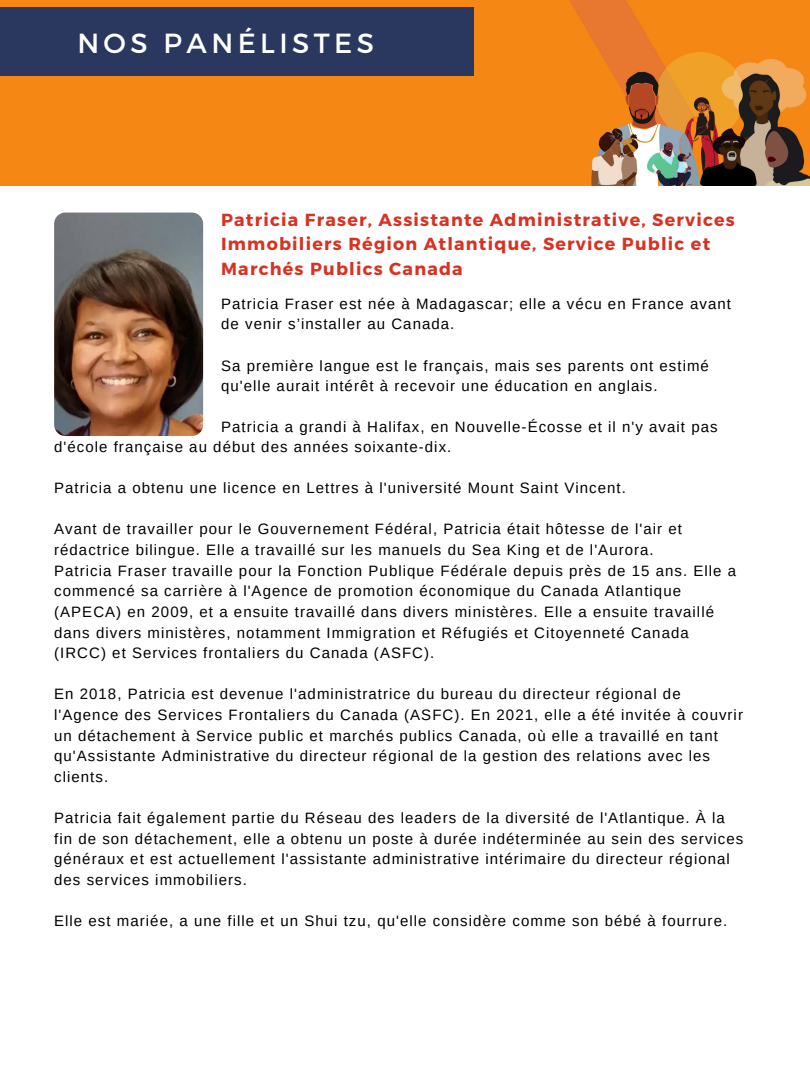
<style>
.page{position:relative;width:810px;height:1080px;background:#fff}
.page>*{position:absolute;margin:0;border:0;box-sizing:border-box;transform-origin:0 0}
.t1{font:27.62px "Montserrat";letter-spacing:.16em;color:#fff}
.t2{font:700 17.5px/24.4px "Montserrat";letter-spacing:.07em;color:#d83322}
.t3{font:15px/20.6px "Arimo";letter-spacing:.07em;color:#000}
</style>
<div class="page">
<img style="left:0;top:0;width:810px;height:185px">
<img style="left:54px;top:213px;width:149px;height:223px;border-radius:11px">
<div style="left:0;top:8px;width:474px;height:67px;background:#2a3860"></div>
<h1 class="t1" style="left:77px;top:25px;width:298px">NOS PANÉLISTES</h1>
<p class="t2" style="left:221px;top:207px;width:515px">Patricia Fraser, Assistante Administrative, Services<br>Immobiliers Région Atlantique, Service Public et<br>Marchés Publics Canada</p>
<p class="t3" style="left:221px;top:293px;width:511px">Patricia Fraser est née à Madagascar; elle a vécu en France avant de venir s’installer au Canada.</p>
<p class="t3" style="left:221px;top:355px;width:489px">Sa première langue est le français, mais ses parents ont estimé qu'elle aurait intérêt à recevoir une éducation en anglais.</p>
<p class="t3" style="left:54px;top:417px;width:665px;line-height:19.5px;text-indent:167px">Patricia a grandi à Halifax, en Nouvelle-Écosse et il n'y avait pas d'école française au début des années soixante-dix.</p>
<p class="t3" style="left:54px;top:478px;width:573px">Patricia a obtenu une licence en Lettres à l'université Mount Saint Vincent.</p>
<p class="t3" style="left:54px;top:519px;width:684px">Avant de travailler pour le Gouvernement Fédéral, Patricia était hôtesse de l'air et rédactrice bilingue. Elle a travaillé sur les manuels du Sea King et de l'Aurora.<br>Patricia Fraser travaille pour la Fonction Publique Fédérale depuis près de 15 ans. Elle a commencé sa carrière à l'Agence de promotion économique du Canada Atlantique (APECA) en 2009, et a ensuite travaillé dans divers ministères. Elle a ensuite travaillé dans divers ministères, notamment Immigration et Réfugiés et Citoyenneté Canada (IRCC) et Services frontaliers du Canada (ASFC).</p>
<p class="t3" style="left:54px;top:684px;width:690px">En 2018, Patricia est devenue l'administratrice du bureau du directeur régional de l'Agence des Services Frontaliers du Canada (ASFC). En 2021, elle a été invitée à couvrir un détachement à Service public et marchés publics Canada, où elle a travaillé en tant qu'Assistante Administrative du directeur régional de la gestion des relations avec les clients.</p>
<p class="t3" style="left:54px;top:808px;width:691px">Patricia fait également partie du Réseau des leaders de la diversité de l'Atlantique. À la fin de son détachement, elle a obtenu un poste à durée indéterminée au sein des services généraux et est actuellement l'assistante administrative intérimaire du directeur régional des services immobiliers.</p>
<p class="t3" style="left:54px;top:911px;width:675px">Elle est mariée, a une fille et un Shui tzu, qu'elle considère comme son bébé à fourrure.</p>
</div>
